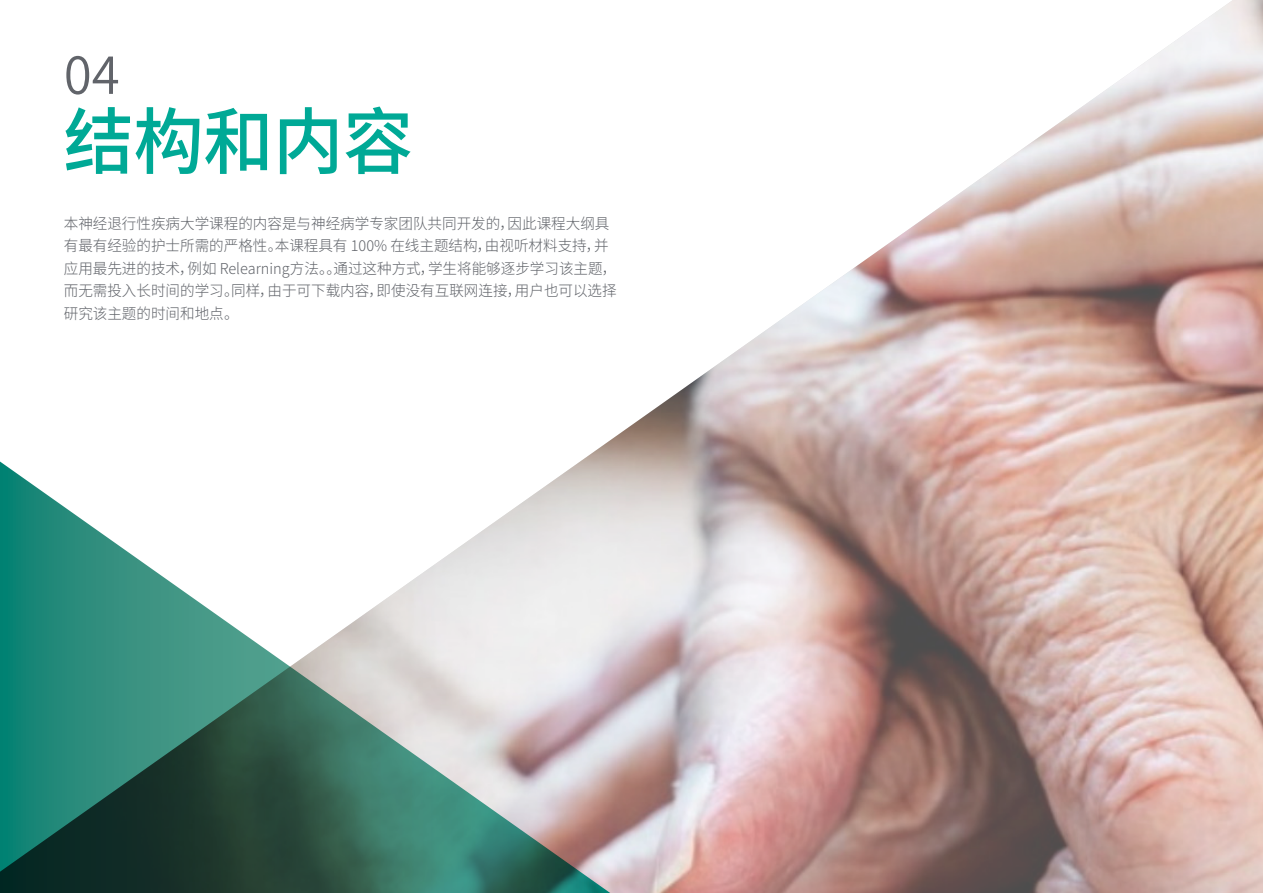
<style>
.page{position:relative;width:1263px;height:893px;background:#fff}
.page>*{position:absolute;margin:0;border:0;box-sizing:border-box;transform-origin:0 0}
.t1{font:500 72px "Source Han Sans CN";color:#00a996}
.t2{font:52.5px "Source Han Sans CN";color:#61646a}
.t3{font:300 15px/22.5px "Source Han Sans CN";color:#61646a}
</style>
<div class="page">
<img style="left:602px;top:0;width:661px;height:893px">
<svg style="left:0;top:446px;width:640px;height:447px"></svg>
<h2 class="t2" style="left:64px;top:45px;width:57px">04</h2>
<h1 class="t1" style="left:64px;top:101px;width:351px">结构和内容</h1>
<p class="t3" style="left:64px;top:212px;width:554px">本神经退行性疾病大学课程的内容是与神经病学专家团队共同开发的，因此课程大纲具有最有经验的护士所需的严格性。本课程具有 100% 在线主题结构，由视听材料支持，并应用最先进的技术，例如 Relearning方法。。通过这种方式，学生将能够逐步学习该主题，而无需投入长时间的学习。同样，由于可下载内容，即使没有互联网连接，用户也可以选择研究该主题的时间和地点。</p>
</div>
